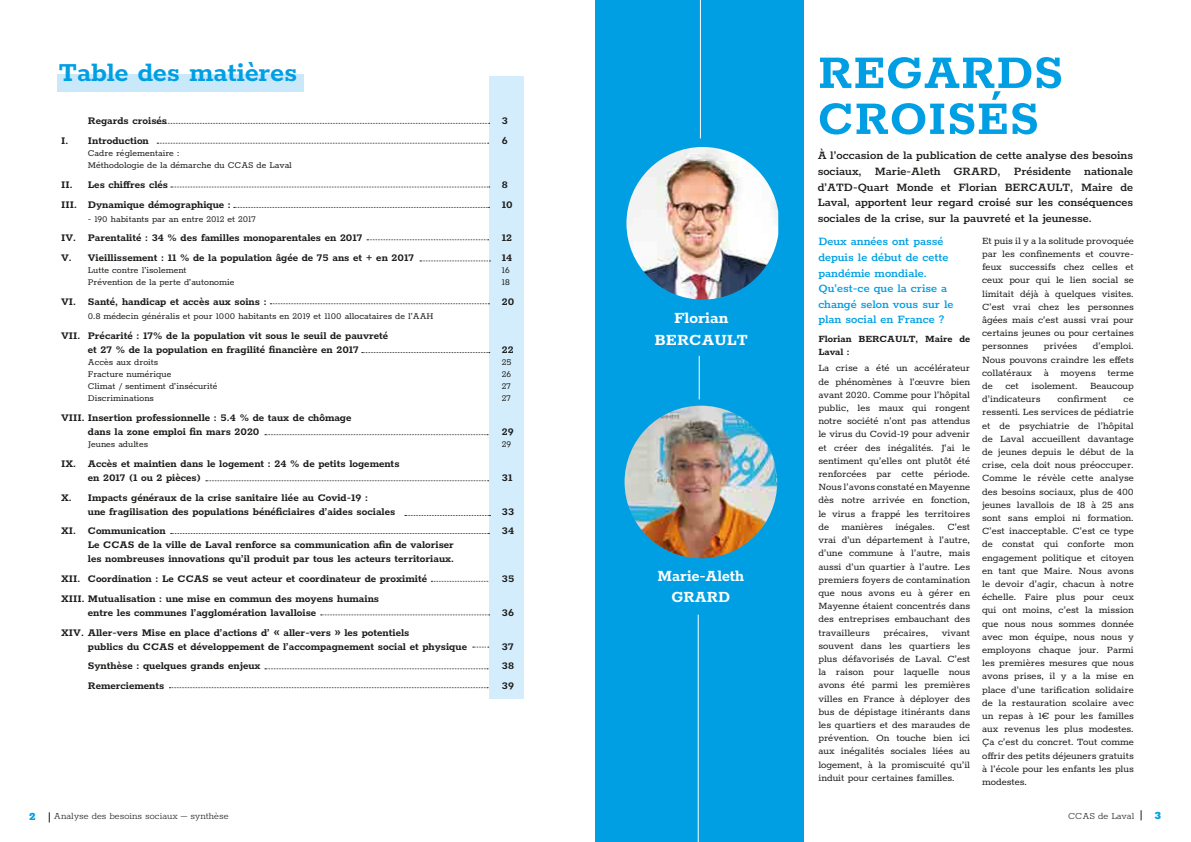
<style>
.page{position:relative;width:1191px;height:842px;background:#fff}
.page>*{position:absolute;margin:0;border:0;box-sizing:border-box;transform-origin:0 0}
.t1{font:700 53px/46px "Rokkitt";color:#009fe3}
.t2{font:700 30px "Rokkitt";color:#009fe3}
.t3{font:700 17.9px/21.5px "Rokkitt";color:#fff;text-align:center;scale:.94 1}
.t4{font:700 17.9px/21.5px "Rokkitt";color:#fff;text-align:center}
.t5{font:600 13px/15.6px "Rokkitt";color:#1d1d1b;text-align:justify}
.t6{font:600 13px/15.6px "Rokkitt";color:#009fe3}
.t7{font:900 12px "Rokkitt";color:#009fe3}
.t8{font:700 11.7px/14px "Rokkitt";color:#1d1d1b}
.t9{font:11px/13.2px "Rokkitt";color:#1d1d1b;text-align:justify}
.t10{font:700 11px/13.2px "Rokkitt";color:#1d1d1b}
.t11{font:300 10.5px "Rokkitt";color:#1d1d1b}
.t12{font:10.1px/12.1px "Rokkitt";color:#1d1d1b}
</style>
<div class="page">
<svg style="left:431px;top:581px;width:58px;height:1px"></svg>
<div style="left:489px;top:76px;width:34px;height:623px;background:#d4edfc"></div>
<div style="left:57px;top:74px;width:246px;height:18px;background:#c9e9fb"></div>
<svg style="left:157px;top:123px;width:333px;height:1px"></svg>
<svg style="left:157px;top:143px;width:331px;height:1px"></svg>
<svg style="left:171px;top:187px;width:319px;height:1px"></svg>
<svg style="left:234px;top:207px;width:255px;height:1px"></svg>
<svg style="left:367px;top:240px;width:121px;height:1px"></svg>
<svg style="left:270px;top:303px;width:219px;height:1px"></svg>
<svg style="left:362px;top:352px;width:128px;height:1px"></svg>
<svg style="left:265px;top:434px;width:223px;height:1px"></svg>
<svg style="left:405px;top:515px;width:85px;height:1px"></svg>
<svg style="left:171px;top:533px;width:318px;height:1px"></svg>
<svg style="left:265px;top:669px;width:223px;height:1px"></svg>
<svg style="left:473px;top:647px;width:16px;height:1px"></svg>
<svg style="left:169px;top:687px;width:319px;height:1px"></svg>
<svg style="left:321px;top:615px;width:169px;height:1px"></svg>
<svg style="left:206px;top:480px;width:282px;height:1px"></svg>
<svg style="left:420px;top:261px;width:70px;height:1px"></svg>
<div style="left:595px;top:0;width:209px;height:842px;background:#009fe3"></div>
<hr style="left:700px;top:0;width:1px;height:138px;background:#fff">
<hr style="left:698px;top:356px;width:1px;height:43px;background:#fff">
<hr style="left:697px;top:615px;width:1px;height:227px;background:#fff">
<img style="left:626px;top:147px;width:152px;height:153px">
<img style="left:624px;top:406px;width:153px;height:152px;border-radius:76px">
<h2 class="t2" style="left:59px;top:53px;width:240px">Table des matières</h2>
<h1 class="t1" style="left:817px;top:46px;width:247px">REGARDS<br>CROISÉS</h1>
<p class="t8" style="left:88px;top:113px;width:81px">Regards croisés</p>
<p class="t8" style="left:502px;top:113px;width:8px">3</p>
<p class="t8" style="left:61px;top:133px;width:89px">I. Introduction</p>
<p class="t8" style="left:502px;top:133px;width:7px">6</p>
<p class="t12" style="left:88px;top:147px;width:205px">Cadre réglementaire :<br>Méthodologie de la démarche du CCAS de Laval</p>
<p class="t8" style="left:61px;top:177px;width:108px">II. Les chiffres clés</p>
<p class="t8" style="left:502px;top:177px;width:8px">8</p>
<p class="t8" style="left:61px;top:197px;width:171px">III. Dynamique démographique :</p>
<p class="t8" style="left:502px;top:197px;width:12px">10</p>
<p class="t12" style="left:88px;top:212px;width:169px">- 190 habitants par an entre 2012 et 2017</p>
<p class="t8" style="left:61px;top:230px;width:303px">IV. Parentalité : 34 % des familles monoparentales en 2017</p>
<p class="t8" style="left:502px;top:230px;width:12px">12</p>
<p class="t8" style="left:61px;top:250px;width:354px">V. Vieillissement : 11 % de la population âgée de 75 ans et + en 2017</p>
<p class="t8" style="left:502px;top:250px;width:12px">14</p>
<p class="t12" style="left:88px;top:264px;width:100px">Lutte contre l’isolement</p>
<p class="t12" style="left:502px;top:264px;width:9px">16</p>
<p class="t12" style="left:88px;top:276px;width:148px">Prévention de la perte d’autonomie</p>
<p class="t12" style="left:502px;top:276px;width:9px">18</p>
<p class="t8" style="left:61px;top:294px;width:207px">VI. Santé, handicap et accès aux soins :</p>
<p class="t8" style="left:502px;top:294px;width:14px">20</p>
<p class="t12" style="left:88px;top:309px;width:347px">0.8 médecin généralis et pour 1000 habitants en 2019 et 1100 allocataires de l’AAH</p>
<p class="t8" style="left:61px;top:328px;width:328px;text-align:center">VII. Précarité : 17% de la population vit sous le seuil de pauvreté et 27 % de la population en fragilité financière en 2017</p>
<p class="t5" style="left:817px;top:147px;width:317px">À l’occasion de la publication de cette analyse des besoins sociaux, Marie-Aleth GRARD, Présidente nationale d’ATD-Quart Monde et Florian BERCAULT, Maire de Laval, apportent leur regard croisé sur les conséquences sociales de la crise, sur la pauvreté et la jeunesse.</p>
<p class="t9" style="left:982px;top:233px;width:153px">Et puis il y a la solitude provoquée par les confinements et couvre&shy;feux successifs chez celles et ceux pour qui le lien social se limitait déjà à quelques visites.<br>C’est vrai chez les personnes âgées mais c’est aussi vrai pour certains jeunes ou pour certaines personnes</p>
<p class="t6" style="left:818px;top:233px;width:136px">Deux années ont passé depuis le début de cette pandémie mondiale.<br>Qu’est-ce que la crise a changé selon vous sur le plan social en France ?</p>
<p class="t10" style="left:818px;top:332px;width:153px">Florian BERCAULT, Maire de<br>Laval :</p>
<p class="t9" style="left:818px;top:361px;width:153px">La crise a été un accélérateur de phénomènes à l’œuvre bien avant 2020. Comme pour l’hôpital public, les maux qui rongent notre société n’ont pas attendus le virus du Covid-19 pour advenir et créer des inégalités. J’ai le sentiment qu’elles ont plutôt été renforcées par cette période.<br>Nous l’avons constaté en Mayenne dès notre arrivée en fonction, le virus a frappé les territoires de manières inégales. C’est vrai d’un département à l’autre, d’une commune à l’autre, mais aussi d’un quartier à l’autre. Les premiers foyers de contamination que nous avons eu à gérer en Mayenne étaient concentrés dans des entreprises embauchant des travailleurs précaires, vivant souvent dans les quartiers les plus défavorisés de Laval. C’est la raison pour laquelle nous avons été parmi les premières villes en France à déployer des bus de dépistage itinérants dans les quartiers et des maraudes de prévention. On touche bien ici aux inégalités sociales liées au logement, à la promiscuité qu’il induit pour certaines familles.</p>
<h3 class="t4" style="left:654px;top:306px;width:95px">Florian<br>BERCAULT</h3>
<p class="t9" style="left:1044px;top:339px;width:35px">privées</p>
<p class="t9" style="left:982px;top:339px;width:153px;text-indent:111px">d’emploi.<br>Nous pouvons craindre les effets collatéraux à moyens terme de cet isolement. Beaucoup d’indicateurs</p>
<p class="t8" style="left:502px;top:342px;width:13px">22</p>
<p class="t12" style="left:88px;top:355px;width:72px">Accès aux droits</p>
<p class="t12" style="left:502px;top:355px;width:11px">25</p>
<p class="t12" style="left:88px;top:367px;width:85px">Fracture numérique</p>
<p class="t12" style="left:502px;top:367px;width:11px">26</p>
<p class="t12" style="left:88px;top:380px;width:131px">Climat / sentiment d’insécurité</p>
<p class="t12" style="left:502px;top:380px;width:11px">27</p>
<p class="t12" style="left:88px;top:392px;width:68px">Discriminations</p>
<p class="t12" style="left:502px;top:392px;width:11px">27</p>
<p class="t8" style="left:88px;top:410px;width:265px;text-indent:-27px">VIII. Insertion professionnelle : 5.4 % de taux de chômage dans la zone emploi fin mars 2020</p>
<p class="t9" style="left:1057px;top:392px;width:51px">confirment</p>
<p class="t9" style="left:982px;top:392px;width:153px;text-indent:141px">ce ressenti. Les services de pédiatrie et de psychiatrie de l’hôpital de Laval accueillent davantage de jeunes depuis le début de la crise, cela doit nous préoccuper.<br>Comme le révèle cette analyse des besoins sociaux, plus de 400 jeunes lavallois de 18 à 25 ans sont sans emploi ni formation.<br>C’est inacceptable. C’est ce type de constat qui conforte mon engagement politique et citoyen en tant que Maire. Nous avons le devoir d’agir, chacun à notre échelle. Faire plus pour ceux qui ont moins, c’est la mission que nous nous sommes donnée avec mon équipe, nous nous y employons chaque jour. Parmi les premières mesures que nous avons prises, il y a la mise en place d’une tarification solidaire de la restauration scolaire avec un repas à 1€ pour les familles aux revenus les plus modestes.<br>Ça c’est du concret. Tout comme offrir des petits déjeuners gratuits à l’école pour les enfants les plus modestes.</p>
<p class="t8" style="left:502px;top:424px;width:13px">29</p>
<p class="t12" style="left:88px;top:438px;width:62px">Jeunes adultes</p>
<p class="t12" style="left:502px;top:438px;width:11px">29</p>
<p class="t8" style="left:88px;top:456px;width:313px;text-indent:-27px">IX. Accès et maintien dans le logement : 24 % de petits logements en 2017 (1 ou 2 pièces)</p>
<p class="t8" style="left:502px;top:470px;width:12px">31</p>
<p class="t8" style="left:88px;top:489px;width:309px;text-indent:-27px">X. Impacts généraux de la crise sanitaire liée au Covid-19 :<br>une fragilisation des populations bénéficiaires d’aides sociales</p>
<p class="t8" style="left:502px;top:503px;width:14px">33</p>
<p class="t8" style="left:61px;top:523px;width:106px">XI. Communication</p>
<p class="t8" style="left:502px;top:523px;width:14px">34</p>
<p class="t8" style="left:88px;top:537px;width:368px">Le CCAS de la ville de Laval renforce sa communication afin de valoriser les nombreuses innovations qu’il produit par tous les acteurs territoriaux.</p>
<p class="t8" style="left:61px;top:571px;width:367px">XII. Coordination : Le CCAS se veut acteur et coordinateur de proximité</p>
<p class="t8" style="left:502px;top:571px;width:14px">35</p>
<p class="t8" style="left:88px;top:591px;width:293px;text-indent:-27px">XIII. Mutualisation : une mise en commun des moyens humains entre les communes l’agglomération lavalloise</p>
<h3 class="t3" style="left:657px;top:563px;width:94px">Marie-Aleth<br>GRARD</h3>
<p class="t8" style="left:502px;top:605px;width:14px">36</p>
<p class="t8" style="left:88px;top:624px;width:381px;text-indent:-27px">XIV. Aller-vers Mise en place d’actions d’ « aller-vers » les potentiels<br>publics du CCAS et développement de l’accompagnement social et physique</p>
<p class="t8" style="left:502px;top:638px;width:13px">37</p>
<p class="t8" style="left:88px;top:658px;width:174px">Synthèse : quelques grands enjeux</p>
<p class="t8" style="left:502px;top:658px;width:14px">38</p>
<p class="t8" style="left:88px;top:678px;width:78px">Remerciements</p>
<p class="t8" style="left:502px;top:678px;width:14px">39</p>
<p class="t7" style="left:29px;top:807px;width:8px">2</p>
<p class="t11" style="left:54px;top:809px;width:176px">Analyse des besoins sociaux – synthèse</p>
<p class="t11" style="left:1068px;top:809px;width:68px">CCAS de Laval</p>
<p class="t7" style="left:1154px;top:806px;width:8px">3</p>
</div>
